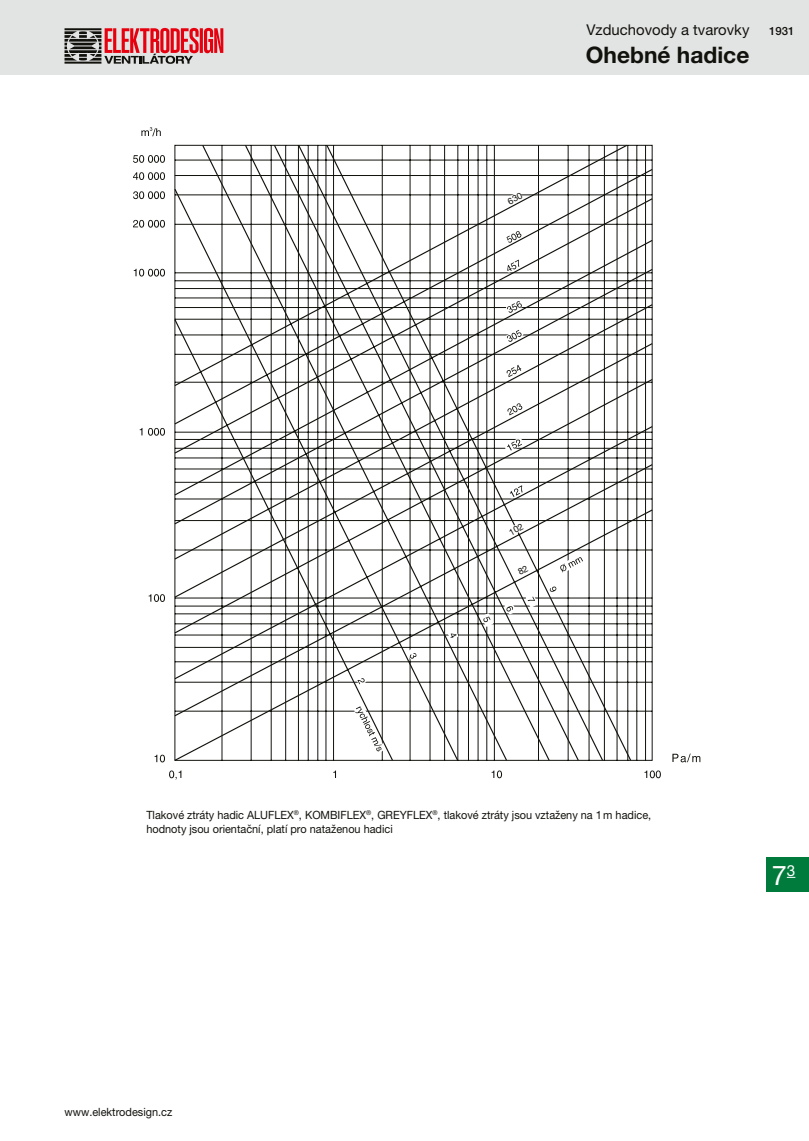
<style>
.page{position:relative;width:809px;height:1141px;background:#fff}
.page>*{position:absolute;margin:0;border:0;box-sizing:border-box;transform-origin:0 0}
.t1{font:27.12px "Helvetica Neue LT Pro";color:#fff}
.t2{font:700 22.75px "Helvetica Neue LT Pro";color:#12120d}
.t3{font:14.88px "Helvetica Neue LT Pro";color:#12120d}
.t4{font:11.38px/13.7px "Helvetica Neue LT Pro";color:#12120d;scale:.96 1}
.t5{font:500 11.38px "Helvetica Neue LT Pro";color:#12120d}
</style>
<div class="page">
<div style="left:0;top:0;width:809px;height:74px;background:#e2e3e3"></div>
<div style="left:766px;top:858px;width:43px;height:34px;background:#007b3b"></div>
<svg style="left:64px;top:28px;width:159px;height:36px"></svg>
<svg style="left:174px;top:144px;width:479px;height:617px"></svg>
<svg style="left:141px;top:127px;width:20px;height:9px"></svg>
<svg style="left:133px;top:155px;width:32px;height:8px"></svg>
<svg style="left:133px;top:172px;width:32px;height:8px"></svg>
<svg style="left:133px;top:191px;width:32px;height:8px"></svg>
<svg style="left:133px;top:220px;width:32px;height:8px"></svg>
<svg style="left:134px;top:269px;width:31px;height:8px"></svg>
<svg style="left:148px;top:428px;width:17px;height:8px"></svg>
<svg style="left:149px;top:594px;width:16px;height:8px"></svg>
<svg style="left:154px;top:755px;width:11px;height:7px"></svg>
<svg style="left:169px;top:770px;width:12px;height:10px"></svg>
<svg style="left:333px;top:770px;width:3px;height:8px"></svg>
<svg style="left:491px;top:770px;width:11px;height:8px"></svg>
<svg style="left:644px;top:770px;width:17px;height:8px"></svg>
<svg style="left:557px;top:554px;width:27px;height:20px"></svg>
<svg style="left:505px;top:229px;width:18px;height:15px"></svg>
<svg style="left:504px;top:258px;width:19px;height:15px"></svg>
<svg style="left:505px;top:299px;width:19px;height:15px"></svg>
<svg style="left:505px;top:328px;width:19px;height:15px"></svg>
<svg style="left:505px;top:363px;width:18px;height:15px"></svg>
<svg style="left:505px;top:401px;width:19px;height:15px"></svg>
<svg style="left:504px;top:438px;width:19px;height:14px"></svg>
<svg style="left:507px;top:484px;width:19px;height:15px"></svg>
<svg style="left:446px;top:626px;width:12px;height:14px"></svg>
<svg style="left:407px;top:648px;width:11px;height:13px"></svg>
<svg style="left:354px;top:671px;width:12px;height:14px"></svg>
<svg style="left:481px;top:613px;width:12px;height:14px"></svg>
<svg style="left:504px;top:602px;width:12px;height:12px"></svg>
<svg style="left:525px;top:594px;width:13px;height:14px"></svg>
<svg style="left:547px;top:583px;width:13px;height:14px"></svg>
<svg style="left:353px;top:704px;width:31px;height:49px"></svg>
<svg style="left:672px;top:754px;width:28px;height:8px"></svg>
<svg style="left:503px;top:192px;width:20px;height:15px"></svg>
<svg style="left:507px;top:521px;width:19px;height:15px"></svg>
<svg style="left:512px;top:562px;width:19px;height:15px"></svg>
<h3 class="t3" style="left:586px;top:21px;width:164px">Vzduchovody a tvarovky</h3>
<p class="t5" style="left:769px;top:25px;width:27px">1931</p>
<h2 class="t2" style="left:586px;top:41px;width:165px">Ohebné hadice</h2>
<p class="t4" style="left:146px;top:808px;width:527px">Tlakové ztráty hadic ALUFLEX<sup>®</sup>, KOMBIFLEX<sup>®</sup>, GREYFLEX<sup>®</sup>, tlakové ztráty jsou vztaženy na 1m hadice, hodnoty jsou orientační, platí pro nataženou hadici</p>
<p class="t4" style="left:64px;top:1105px;width:114px">www.elektrodesign.cz</p>
<h1 class="t1" style="left:771px;top:859px;width:25px">7<sup>3</sup></h1>
</div>
